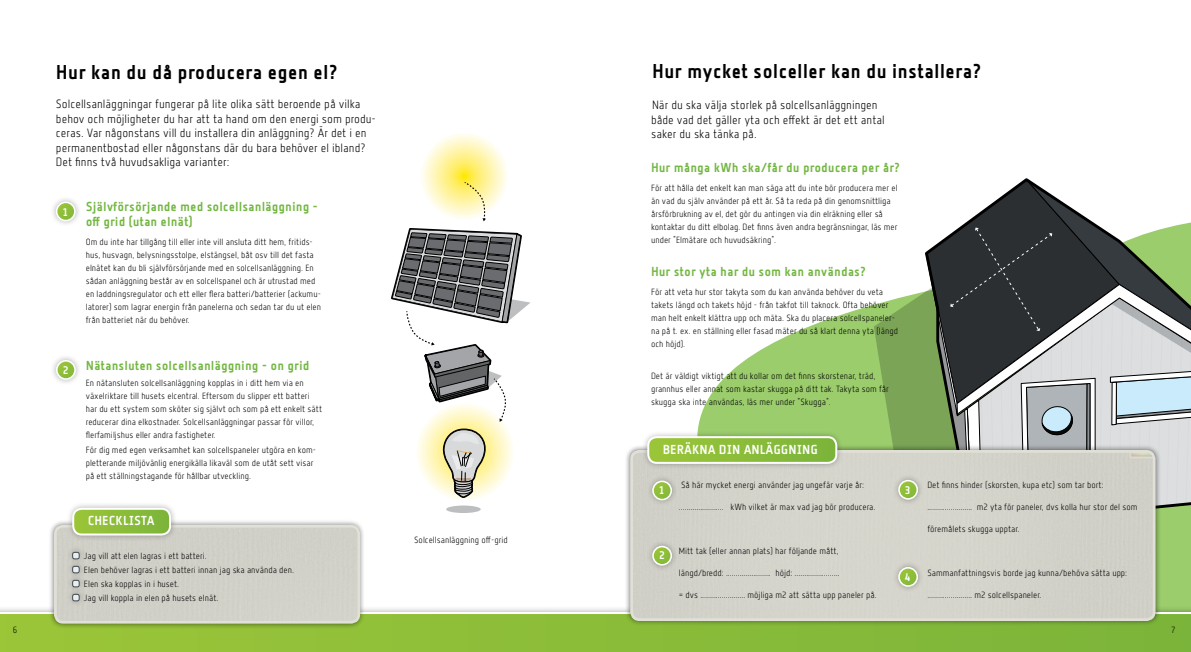
<style>
.page{position:relative;width:1191px;height:652px;background:#fff}
.page>*{position:absolute;margin:0;border:0;box-sizing:border-box;transform-origin:0 0}
.t1{font:20px "Florin Sans BD";color:#000}
.t2{font:13px/15px "Florin Sans BD";color:#74b743}
.t3{font:13px "Florin Sans BD";color:#fff}
.t4{font:12px/14.5px "Florin Sans LT";color:#000}
.t5{font:11.1px "Florin Sans BD";color:#fff}
.t6{font:9px/13px "Florin Sans LT";color:#000}
</style>
<div class="page">
<svg style="left:420px;top:132px;width:87px;height:87px"></svg>
<div style="left:446px;top:506px;width:35px;height:7px;background:#bcbec0;border-radius:50%"></div>
<svg style="left:463px;top:181px;width:23px;height:40px"></svg>
<svg style="left:391px;top:228px;width:139px;height:272px"></svg>
<svg style="left:697px;top:305px;width:176px;height:139px;fill:#9bcd6c"></svg>
<svg style="left:958px;top:178px;width:233px;height:50px"></svg>
<svg style="left:873px;top:228px;width:318px;height:378px"></svg>
<div style="left:0;top:606px;width:1191px;height:46px;background:#000;opacity:.3"></div>
<svg style="left:0;top:612px;width:1191px;height:40px"></svg>
<div style="left:48px;top:519px;width:317px;height:110px;background:#000;opacity:.5"></div>
<div style="left:55px;top:526px;width:304px;height:96px;background:#d1d0c8"></div>
<div style="left:54px;top:525px;width:306px;height:99px;border:3px solid #e1e0d7;border-radius:8px"></div>
<div style="left:624px;top:444px;width:537px;height:182px;background:#000;opacity:.5"></div>
<div style="left:631px;top:451px;width:523px;height:169px;background:#d4d3cb"></div>
<div style="left:630px;top:450px;width:525px;height:171px;border:3px solid #e1e0d7;border-radius:8px"></div>
<div style="left:66px;top:546px;width:19px;height:19px;background:#000;opacity:.3"></div>
<div style="left:73px;top:552px;width:6px;height:7px;background:#eceded;border-radius:2px"></div>
<div style="left:72px;top:552px;width:7px;height:7px;border:1px solid #3e4b53;border-radius:2px"></div>
<div style="left:66px;top:560px;width:19px;height:19px;background:#000;opacity:.3"></div>
<div style="left:73px;top:566px;width:6px;height:7px;background:#eceded;border-radius:2px"></div>
<div style="left:72px;top:566px;width:7px;height:7px;border:1px solid #3e4b53;border-radius:2px"></div>
<div style="left:66px;top:574px;width:19px;height:19px;background:#000;opacity:.3"></div>
<div style="left:73px;top:580px;width:6px;height:7px;background:#eceded;border-radius:2px"></div>
<div style="left:72px;top:580px;width:7px;height:7px;border:1px solid #3e4b53;border-radius:2px"></div>
<div style="left:66px;top:588px;width:19px;height:19px;background:#000;opacity:.3"></div>
<div style="left:73px;top:594px;width:6px;height:7px;background:#eceded;border-radius:2px"></div>
<div style="left:72px;top:594px;width:7px;height:7px;border:1px solid #3e4b53;border-radius:2px"></div>
<div style="left:641px;top:430px;width:202px;height:40px;background:#000;opacity:.3"></div>
<svg style="left:648px;top:437px;width:188px;height:26px"></svg>
<div style="left:647px;top:436px;width:190px;height:28px;border:2px solid #fff;border-radius:9px"></div>
<div style="left:646px;top:475px;width:32px;height:31px;background:#000;opacity:.3"></div>
<svg style="left:653px;top:481px;width:18px;height:19px"></svg>
<div style="left:652px;top:481px;width:20px;height:19px;border:2px solid #fff;border-radius:50%"></div>
<div style="left:892px;top:474px;width:32px;height:32px;background:#000;opacity:.3"></div>
<svg style="left:899px;top:481px;width:18px;height:18px"></svg>
<div style="left:898px;top:480px;width:20px;height:20px;border:2px solid #fff;border-radius:50%"></div>
<div style="left:892px;top:561px;width:32px;height:32px;background:#000;opacity:.3"></div>
<svg style="left:899px;top:568px;width:18px;height:18px"></svg>
<div style="left:898px;top:567px;width:20px;height:20px;border:2px solid #fff;border-radius:50%"></div>
<div style="left:646px;top:540px;width:32px;height:31px;background:#000;opacity:.3"></div>
<svg style="left:653px;top:547px;width:18px;height:18px"></svg>
<div style="left:652px;top:546px;width:20px;height:20px;border:2px solid #fff;border-radius:50%"></div>
<div style="left:50px;top:354px;width:32px;height:32px;background:#000;opacity:.3"></div>
<svg style="left:57px;top:361px;width:18px;height:18px"></svg>
<div style="left:56px;top:360px;width:20px;height:20px;border:2px solid #fff;border-radius:50%"></div>
<div style="left:50px;top:196px;width:32px;height:31px;background:#000;opacity:.3"></div>
<svg style="left:57px;top:202px;width:18px;height:19px"></svg>
<div style="left:56px;top:202px;width:20px;height:19px;border:2px solid #fff;border-radius:50%"></div>
<div style="left:66px;top:502px;width:111px;height:39px;background:#000;opacity:.3"></div>
<svg style="left:73px;top:509px;width:97px;height:25px"></svg>
<div style="left:72px;top:508px;width:99px;height:27px;border:2px solid #fff;border-radius:9px"></div>
<h1 class="t1" style="left:56px;top:60px;width:283px">Hur kan du då producera egen el?</h1>
<p class="t4" style="left:56px;top:97px;width:321px">Solcellsanläggningar fungerar på lite olika sätt beroende på vilka behov och möjligheter du har att ta hand om den energi som produ&shy;ceras. Var någonstans vill du installera din anläggning? Är det i en permanentbostad eller någonstans där du bara behöver el ibland?<br>Det finns två huvudsakliga varianter:</p>
<h2 class="t2" style="left:86px;top:199px;width:234px">Självförsörjande med solcellsanläggning – off grid (utan elnät)</h2>
<p class="t6" style="left:86px;top:235px;width:237px">Om du inte har tillgång till eller inte vill ansluta ditt hem, fritids&shy;hus, husvagn, belysningsstolpe, elstängsel, båt osv till det fasta elnätet kan du bli självförsörjande med en solcellsanläggning. En sådan anläggning består av en solcellspanel och är utrustad med en laddningsregulator och ett eller flera batteri/batterier (ackumu&shy;latorer) som lagrar energin från panelerna och sedan tar du ut elen från batteriet när du behöver.</p>
<h2 class="t2" style="left:86px;top:358px;width:225px">Nätansluten solcellsanläggning – on grid</h2>
<p class="t6" style="left:86px;top:376px;width:238px">En nätansluten solcellsanläggning kopplas in i ditt hem via en växelriktare till husets elcentral. Eftersom du slipper ett batteri har du ett system som sköter sig självt och som på ett enkelt sätt reducerar dina elkostnader. Solcellsanläggningar passar för villor, flerfamiljshus eller andra fastigheter.</p>
<p class="t6" style="left:86px;top:444px;width:232px">För dig med egen verksamhet kan solcellspaneler utgöra en kom&shy;pletterande miljövänlig energikälla likaväl som de utåt sett visar på ett ställningstagande för hållbar utveckling.</p>
<p class="t5" style="left:63px;top:206px;width:7px">1</p>
<p class="t5" style="left:63px;top:364px;width:7px">2</p>
<h2 class="t3" style="left:88px;top:513px;width:68px">CHECKLISTA</h2>
<p class="t6" style="left:84px;top:549px;width:212px;line-height:14px">Jag vill att elen lagras i ett batteri.<br>Elen behöver lagras i ett batteri innan jag ska använda den.<br>Elen ska kopplas in i huset.<br>Jag vill koppla in elen på husets elnät.</p>
<p class="t6" style="left:414px;top:533px;width:95px">Solcellsanläggning off-grid</p>
<h1 class="t1" style="left:652px;top:60px;width:331px">Hur mycket solceller kan du installera?</h1>
<h3 class="t4" style="left:651px;top:98px;width:235px">När du ska välja storlek på solcellsanläggningen både vad det gäller yta och effekt är det ett antal saker du ska tänka på.</h3>
<h2 class="t2" style="left:651px;top:160px;width:251px">Hur många kWh ska/får du producera per år?</h2>
<p class="t6" style="left:651px;top:181px;width:248px">För att hålla det enkelt kan man säga att du inte bör producera mer el än vad du själv använder på ett år. Så ta reda på din genomsnittliga årsförbrukning av el, det gör du antingen via din elräkning eller så kontaktar du ditt elbolag. Det finns även andra begränsningar, läs mer under ”Elmätare och huvudsäkring”.</p>
<h2 class="t2" style="left:651px;top:264px;width:216px">Hur stor yta har du som kan användas?</h2>
<p class="t6" style="left:651px;top:285px;width:248px">För att veta hur stor takyta som du kan använda behöver du veta takets längd och takets höjd - från takfot till taknock. Ofta behöver man helt enkelt klättra upp och mäta. Ska du placera solcellspaneler&shy;na på t. ex. en ställning eller fasad mäter du så klart denna yta (längd och höjd).</p>
<p class="t6" style="left:651px;top:369px;width:239px">Det är väldigt viktigt att du kollar om det finns skorstenar, träd, grannhus eller annat som kastar skugga på ditt tak. Takyta som får skugga ska inte användas, läs mer under ”Skugga”.</p>
<h2 class="t3" style="left:663px;top:442px;width:156px">BERÄKNA DIN ANLÄGGNING</h2>
<p class="t6" style="left:681px;top:479px;width:184px">Så här mycket energi använder jag ungefär varje år:</p>
<p class="t6" style="left:679px;top:501px;width:198px">....................... kWh vilket är max vad jag bör producera.</p>
<p class="t6" style="left:679px;top:545px;width:161px">Mitt tak (eller annan plats) har följande mått,</p>
<p class="t6" style="left:679px;top:567px;width:162px">längd/bredd: ....................... höjd: .......................</p>
<p class="t6" style="left:679px;top:589px;width:199px">= dvs ....................... möjliga m2 att sätta upp paneler på.</p>
<p class="t5" style="left:659px;top:484px;width:7px">1</p>
<p class="t5" style="left:905px;top:484px;width:7px">3</p>
<p class="t5" style="left:659px;top:549px;width:7px">2</p>
<p class="t5" style="left:904px;top:571px;width:8px">4</p>
<p class="t6" style="left:927px;top:479px;width:178px">Det finns hinder (skorsten, kupa etc) som tar bort:</p>
<p class="t6" style="left:927px;top:501px;width:212px">....................... m2 yta för paneler, dvs kolla hur stor del som</p>
<p class="t6" style="left:927px;top:523px;width:94px">föremålets skugga upptar.</p>
<p class="t6" style="left:927px;top:567px;width:201px">Sammanfattningsvis borde jag kunna/behöva sätta upp:</p>
<p class="t6" style="left:927px;top:589px;width:115px">....................... m2 solcellspaneler.</p>
<p class="t6" style="left:13px;top:623px;width:6px">6</p>
<p class="t6" style="left:1171px;top:623px;width:6px">7</p>
</div>
